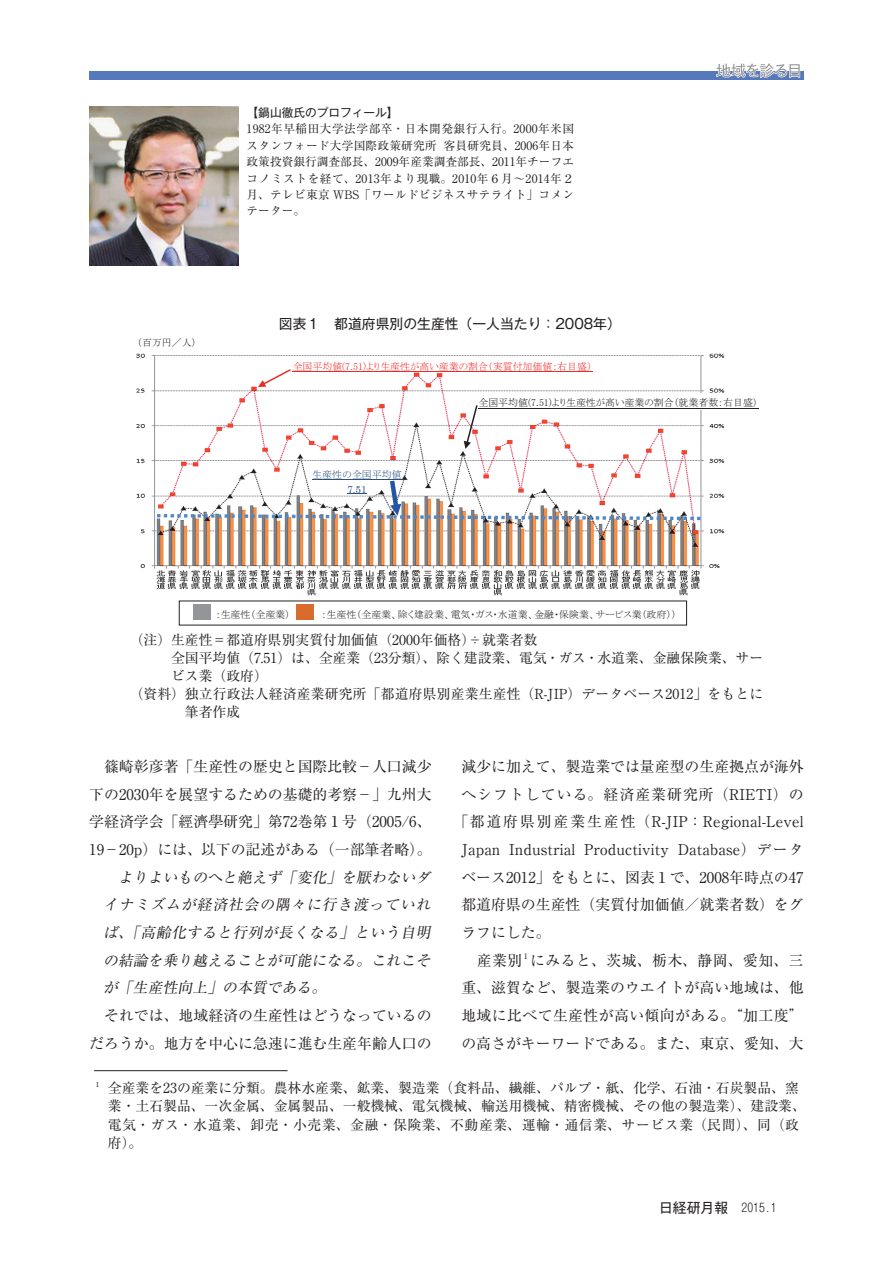
<style>
.page{position:relative;width:893px;height:1263px;background:#fff}
.page>*{position:absolute;margin:0;border:0;box-sizing:border-box;transform-origin:0 0}
.t1{font:14.85px/27.6px "Ryumin Pr 6";color:#231f20;text-align:justify}
.t2{font:italic 14.85px/27.6px "Ryumin Pr 6";color:#231f20;text-align:justify}
.t3{font:14.85px "Ryumin Pr 6";letter-spacing:.07em;color:#231f20}
.t4{font:14.85px "Ryumin Pr 6";letter-spacing:.03em;color:#231f20}
.t5{font:14.85px "Ryumin Pr 6";letter-spacing:.025em;color:#231f20}
.t6{font:13.8px/18.1px "Ryumin Pr 6";color:#231f20}
.t7{font:13.8px "Gothic MB101 Pr 6";color:#231f20}
.t8{font:11.7px/16.5px "Ryumin Pr 6";letter-spacing:.025em;color:#231f20;text-align:justify}
.t9{font:11.7px "Gothic MB101 Pr 6";color:#231f20}
.t10{font:300 11.7px "Gothic MB101 Pr 6";color:#231f20}
.t11{font:9.9px "MS P Mincho";color:#231f20}
.t12{font:9.9px "MS P Mincho";color:#ee2a29}
.t13{font:9.9px "MS Mincho";color:#2c507e}
.t14{font:9.9px "MS Mincho";color:#231f20}
.t15{font:9.9px "Century";color:#2c507e}
.s1{font-family:"Ryumin Std Regular KO"}
.s2{font-weight:400;font-size:13.8px}
</style>
<div class="page">
<img style="left:136px;top:353px;width:589px;height:243px">
<div style="left:193px;top:604px;width:17px;height:16px;background:#939598"></div>
<div style="left:297px;top:604px;width:17px;height:16px;background:#d86c2c"></div>
<div style="left:465px;top:393px;width:297px;height:17px;background:#fff"></div>
<hr style="left:478px;top:408px;width:281px;height:1px;background:#231f20">
<svg style="left:258px;top:368px;width:34px;height:19px"></svg>
<svg style="left:464px;top:404px;width:15px;height:45px"></svg>
<hr style="left:293px;top:372px;width:300px;height:1px;background:#ee2a29">
<svg style="left:154px;top:476px;width:551px;height:46px"></svg>
<hr style="left:94px;top:1070px;width:194px;height:1px;background:#231f20">
<div style="left:89px;top:71px;width:715px;height:8px;background:#5679bd"></div>
<svg style="left:715px;top:63px;width:86px;height:17px"></svg>
<img style="left:89px;top:106px;width:149px;height:160px">
<p class="t9" style="left:247px;top:102px;width:154px">【鍋山徹氏のプロフィール】</p>
<p class="t8" style="left:247px;top:120px;width:329px">1982年早稲田大学法学部卒・日本開発銀行入行。2000年米国スタンフォード大学国際政策研究所 客員研究員、2006年日本政策投資銀行調査部長、2009年産業調査部長、2011年チーフエコノミストを経て、2013年より現職。2010年６月～2014年２月、テレビ東京 WBS「ワールドビジネスサテライト」コメンテーター。</p>
<p class="t14" style="left:132px;top:338px;width:71px">（百万円／人）</p>
<p class="t7" style="left:279px;top:312px;width:343px">図表１　都道府県別の生産性（一人当たり：2008年）</p>
<p class="t12" style="left:293px;top:361px;width:301px">全国平均値(7.51)より生産性が高い産業の割合（実質付加価値：右目盛）</p>
<p class="t13" style="left:312px;top:469px;width:91px">生産性の全国平均値</p>
<p class="t15" style="left:347px;top:481px;width:21px">7.51</p>
<p class="t11" style="left:478px;top:398px;width:281px">全国平均値(7.51)より生産性が高い産業の割合（就業者数：右目盛）</p>
<p class="t11" style="left:216px;top:609px;width:76px">：生産性（全産業）</p>
<p class="t11" style="left:322px;top:609px;width:356px">：生産性（全産業、除く建設業、電気・ガス・水道業、金融・保険業、サービス業（政府））</p>
<p class="t6" style="left:130px;top:630px;width:409px">（注）生産性＝都道府県別実質付加価値（2000年価格）÷就業者数</p>
<p class="t6" style="left:130px;top:648px;width:635px">　　　全国平均値（7.51）は、全産業（23分類）、除く建設業、電気・ガス・水道業、金融保険業、サー</p>
<p class="t6" style="left:171px;top:666px;width:98px">ビス業（政府）</p>
<p class="t6" style="left:130px;top:684px;width:635px">（資料）独立行政法人経済産業研究所「都道府県別産業生産性（R-JIP）データベース2012」をもとに</p>
<p class="t6" style="left:185px;top:702px;width:57px">筆者作成</p>
<p class="t1" style="left:89px;top:752px;width:344px">　篠崎彰彦著「生産性の歴史と国際比較－人口減少下の2030年を展望するための基礎的考察－」九州大学経済学会「經濟學研究」第72巻第１号（2005/6、19－20p）には、以下の記述がある（一部筆者略）。</p>
<p class="t2" style="left:103px;top:862px;width:333px">　よりよいものへと絶えず「変化」を厭わないダイナミズムが経済社会の隅々に行き渡っていれば、「高齢化すると行列が長くなる」という自明の結論を乗り越えることが可能になる。これこそが「生産性向上」の本質である。</p>
<p class="t1" style="left:89px;top:1001px;width:344px">　それでは、地域経済の生産性はどうなっているのだろうか。地方を中心に急速に進む生産年齢人口の</p>
<p class="t1" style="left:461px;top:752px;width:344px">減少に加えて、製造業では量産型の生産拠点が海外</p>
<p class="t3" style="left:461px;top:782px;width:344px">へシフトしている。経済産業研究所（RIETI）の</p>
<p class="t1" style="left:454px;top:807px;width:351px">「都道府県別産業生産性（R-JIP：Regional-Level</p>
<p class="t1" style="left:461px;top:835px;width:344px">Japan Industrial Productivity Database）データ</p>
<p class="t1" style="left:461px;top:862px;width:344px">ベース2012」をもとに、図表１で、2008年時点の47</p>
<p class="t1" style="left:461px;top:890px;width:344px">都道府県の生産性（実質付加価値／就業者数）をグ</p>
<p class="t1" style="left:461px;top:918px;width:91px">ラフにした。</p>
<p class="t4" style="left:461px;top:948px;width:344px">　産業別<sup>１</sup>にみると、茨城、栃木、静岡、愛知、三</p>
<p class="t1" style="left:461px;top:973px;width:344px">重、滋賀など、製造業のウエイトが高い地域は、他</p>
<p class="t5" style="left:461px;top:1004px;width:344px">地域に比べて生産性が高い傾向がある。<span class="s1">“</span>加工度<span class="s1">”</span></p>
<p class="t1" style="left:461px;top:1028px;width:344px">の高さがキーワードである。また、東京、愛知、大</p>
<p class="t6" style="left:108px;top:1078px;width:699px;text-indent:-14px"><sup>１</sup> 全産業を23の産業に分類。農林水産業、鉱業、製造業（食料品、繊維、パルプ・紙、化学、石油・石炭製品、窯業・土石製品、一次金属、金属製品、一般機械、電気機械、輸送用機械、精密機械、その他の製造業）、建設業、電気・ガス・水道業、卸売・小売業、金融・保険業、不動産業、運輸・通信業、サービス業（民間）、同（政府）。</p>
<p class="t10" style="left:659px;top:1198px;width:119px"><span class="s2">日経研月報</span> 2015.1</p>
</div>
